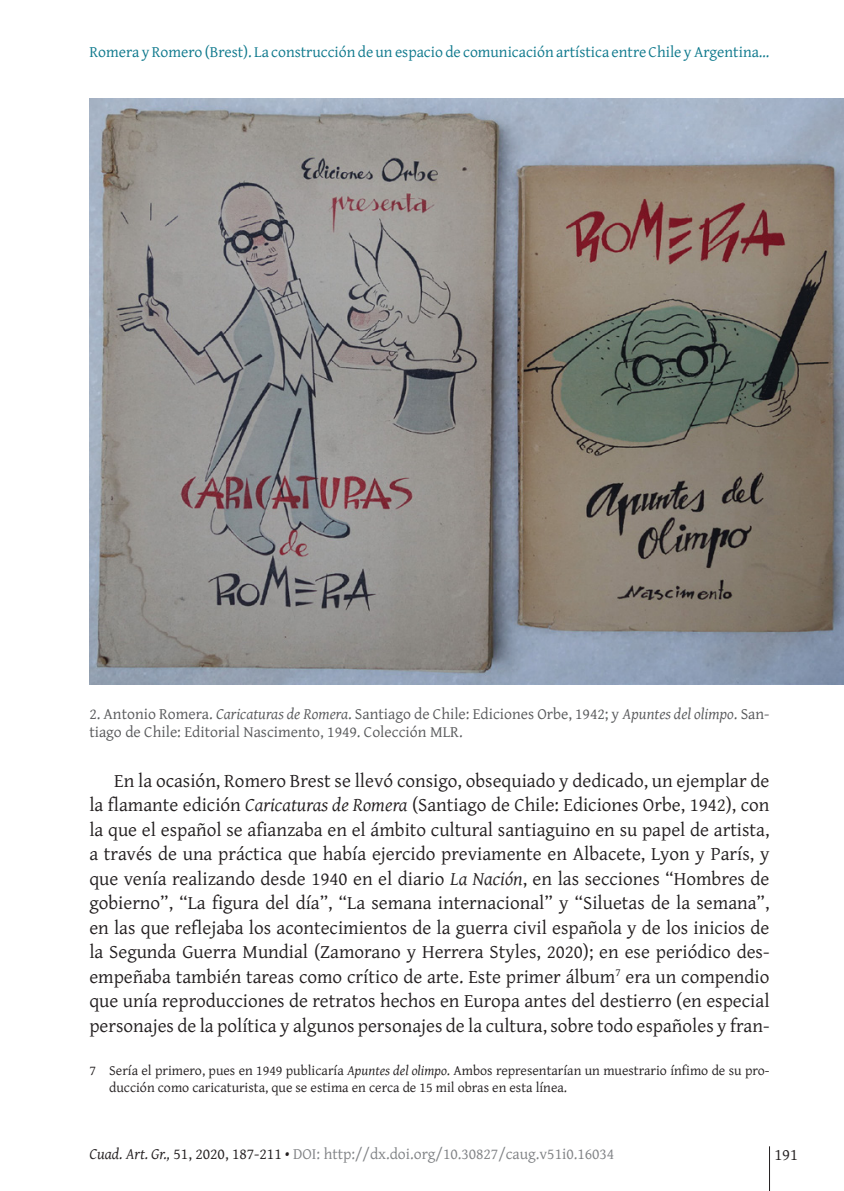
<style>
.page{position:relative;width:844px;height:1191px;background:#fff}
.page>*{position:absolute;margin:0;border:0;box-sizing:border-box;transform-origin:0 0}
.t1{font:19.25px/24.5px "Gentium Plus";color:#231f20;text-align:justify}
.t2{font:16.62px "Gentium Plus";color:#231f20}
.piedefoto{font:15.75px/18.9px "Gentium Plus";color:#57585a}
.t3{font:15.75px "Gentium Plus";color:#0d788c}
.t4{font:15.75px "Gentium Plus";color:#808285}
.notaspie{font:14px/16.8px "Gentium Plus";color:#231f20}
.s1{font-style:italic}
.s2{font-style:italic;color:#231f20}
.s3{color:#231f20}
</style>
<div class="page">
<hr style="left:769px;top:1146px;width:1px;height:45px;background:#231f20">
<img style="left:89px;top:98px;width:754px;height:586px">
<p class="t3" style="left:89px;top:37px;width:681px">Romera y Romero (Brest). La construcción de un espacio de comunicación artística entre Chile y Argentina…</p>
<p class="piedefoto" style="left:89px;top:702px;width:681px">2. Antonio Romera. <span class="s1">Caricaturas de Romera</span>. Santiago de Chile: Ediciones Orbe, 1942; y <span class="s1">Apuntes del olimpo</span>. San&shy;tiago de Chile: Editorial Nascimento, 1949. Colección MLR.</p>
<p class="t1" style="left:89px;top:766px;width:682px;text-indent:25px">En la ocasión, Romero Brest se llevó consigo, obsequiado y dedicado, un ejemplar de la flamante edición <span class="s1">Caricaturas de Romera</span> (Santiago de Chile: Ediciones Orbe, 1942), con la que el español se afianzaba en el ámbito cultural santiaguino en su papel de artista, a través de una práctica que había ejercido previamente en Albacete, Lyon y París, y que venía realizando desde 1940 en el diario <span class="s1">La Nación</span>, en las secciones “Hombres de gobierno”, “La figura del día”, “La semana internacional” y “Siluetas de la semana”, en las que reflejaba los acontecimientos de la guerra civil española y de los inicios de la Segunda Guerra Mundial (Zamorano y Herrera Styles, 2020); en ese periódico des&shy;empeñaba también tareas como crítico de arte. Este primer álbum<sup>7</sup> era un compendio que unía reproducciones de retratos hechos en Europa antes del destierro (en especial personajes de la política y algunos personajes de la cultura, sobre todo españoles y fran-</p>
<p class="notaspie" style="left:109px;top:1060px;width:661px;text-indent:-20px">7 Sería el primero, pues en 1949 publicaría <span class="s1">Apuntes del olimpo</span>. Ambos representarían un muestrario ínfimo de su pro&shy;ducción como caricaturista, que se estima en cerca de 15 mil obras en esta línea.</p>
<p class="t4" style="left:89px;top:1138px;width:526px"><span class="s2">Cuad. Art. Gr.,</span> <span class="s3">51, 2020, 187-211 •</span> DOI: http://dx.doi.org/10.30827/caug.v51i0.16034</p>
<p class="t2" style="left:774px;top:1138px;width:25px">191</p>
</div>
